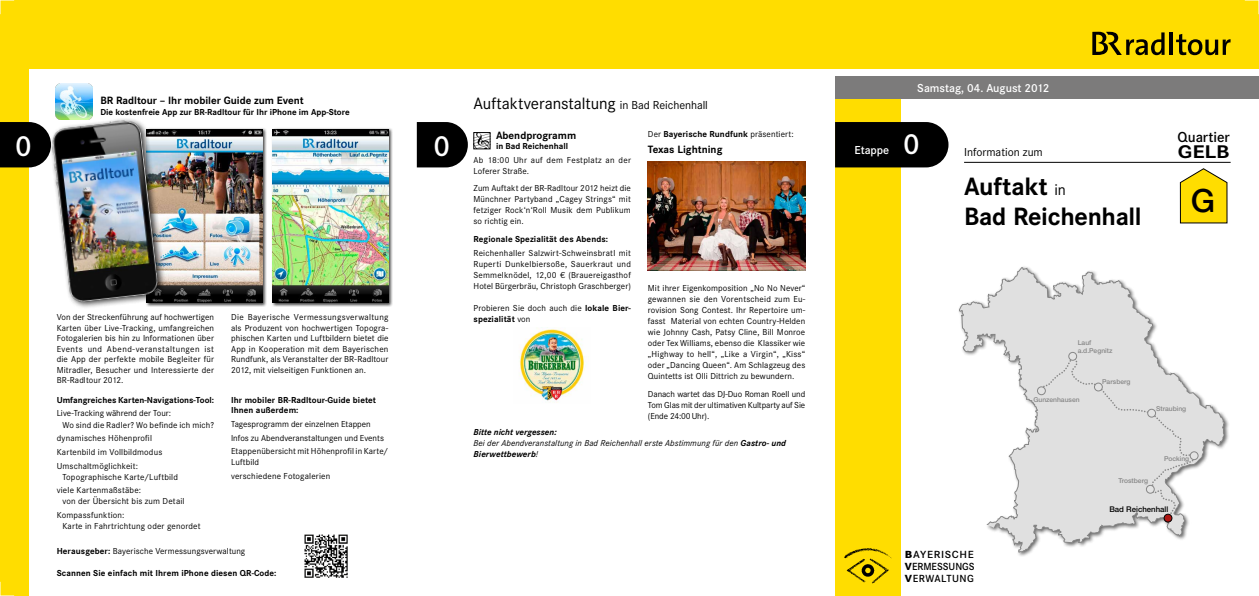
<style>
.page{position:relative;width:1259px;height:596px;background:#fff}
.page>*{position:absolute;margin:0;border:0;box-sizing:border-box;transform-origin:0 0}
.t1{font:500 32px "Helvetica Neue";color:#000}
.t2{font:600 30px "Corporate S";color:#fff}
.t3{font:700 26px/30px "Corporate S";letter-spacing:-.01em;color:#000}
.t4{font:700 19px "Corporate S";color:#000;scale:1.2 1}
.t5{font:17px "Corporate S";letter-spacing:-.005em;color:#000}
.t6{font:600 15px "Corporate S";letter-spacing:-.005em;color:#000}
.t7{font:600 12px "Corporate S";color:#fff}
.t8{font:12px "Corporate S";color:#000}
.t9{font:700 11px "Corporate S";color:#000}
.t10{font:600 10.7px/11.8px "Corporate S";letter-spacing:.01em;color:#000;text-align:justify;scale:1.08 1}
.t11{font:9px/11px "Corporate S";letter-spacing:.01em;color:#000}
.t12{font:700 9px/10.8px "Corporate S";letter-spacing:.005em;color:#000}
.t13{font:italic 9px/11px "Corporate S";letter-spacing:.01em;color:#000}
.t14{font:9px/11px "Corporate S";letter-spacing:.03em;color:#000}
.t15{font:500 7.8px "Helvetica Neue";color:#000}
.t16{font:500 6.7px/8.1px "Helvetica Neue";color:#878787}
.s1{font-size:12px}
.s2{font-weight:700}
.s3{font-weight:400}
.s4{font-weight:400;font-size:16px}
.s5{font-weight:800}
</style>
<div class="page">
<div style="left:835px;top:77px;width:65px;height:518px;background:#fd0"></div>
<div style="left:0;top:65px;width:28px;height:530px;background:#fd0"></div>
<div style="left:0;top:0;width:1259px;height:68px;background:#fd0"></div>
<svg style="left:959px;top:267px;width:266px;height:285px"></svg>
<svg style="left:1040px;top:353px;width:156px;height:167px;background:#dfdfdf"></svg>
<div style="left:1037px;top:386px;width:8px;height:8px;background:#e3e3e3;border-radius:50%"></div>
<div style="left:1037px;top:386px;width:8px;height:9px;border:1px solid #878787;border-radius:50%"></div>
<div style="left:1068px;top:352px;width:8px;height:8px;background:#e3e3e3;border-radius:50%"></div>
<div style="left:1068px;top:352px;width:9px;height:8px;border:1px solid #878787;border-radius:50%"></div>
<div style="left:1094px;top:383px;width:8px;height:7px;background:#e3e3e3;border-radius:50%"></div>
<div style="left:1094px;top:382px;width:8px;height:9px;border:1px solid #878787;border-radius:50%"></div>
<div style="left:1190px;top:451px;width:8px;height:8px;background:#e3e3e3;border-radius:50%"></div>
<div style="left:1189px;top:451px;width:9px;height:9px;border:1px solid #878787;border-radius:50%"></div>
<div style="left:1146px;top:485px;width:8px;height:8px;background:#e3e3e3;border-radius:50%"></div>
<div style="left:1146px;top:484px;width:8px;height:9px;border:1px solid #878787;border-radius:50%"></div>
<svg style="left:1164px;top:514px;width:8px;height:7px"></svg>
<div style="left:1163px;top:513px;width:9px;height:9px;border:1px solid #000;border-radius:50%"></div>
<div style="left:1147px;top:409px;width:8px;height:8px;background:#e3e3e3;border-radius:50%"></div>
<div style="left:1147px;top:408px;width:9px;height:9px;border:1px solid #878787;border-radius:50%"></div>
<svg style="left:1092px;top:32px;width:72px;height:23px"></svg>
<hr style="left:1169px;top:32px;width:4px;height:23px;background:#000">
<svg style="left:1176px;top:34px;width:54px;height:21px"></svg>
<img style="left:304px;top:534px;width:44px;height:44px">
<img style="left:648px;top:161px;width:157px;height:109px">
<img style="left:56px;top:83px;width:37px;height:34px">
<div style="left:145px;top:127px;width:122px;height:180px;background:#000;opacity:.75"></div>
<img style="left:166px;top:129px;width:97px;height:174px">
<div style="left:271px;top:127px;width:122px;height:180px;background:#000;opacity:.75"></div>
<img style="left:273px;top:129px;width:115px;height:174px">
<div style="left:49px;top:117px;width:117px;height:192px;background:#000;opacity:.75"></div>
<img style="left:50px;top:118px;width:113px;height:188px">
<img style="left:845px;top:548px;width:47px;height:35px">
<div style="left:835px;top:77px;width:424px;height:22px;background:#7c7b7b"></div>
<hr style="left:964px;top:162px;width:266px;height:1px;background:#000">
<div style="left:835px;top:122px;width:113px;height:45px;background:#000"></div>
<svg style="left:0;top:122px;width:51px;height:45px;background:#171717"></svg>
<svg style="left:417px;top:122px;width:51px;height:45px;background:#171717"></svg>
<img style="left:475px;top:134px;width:13px;height:13px">
<div style="left:473px;top:132px;width:17px;height:17px;border:1px solid #000"></div>
<img style="left:519px;top:327px;width:66px;height:76px">
<svg style="left:1179px;top:168px;width:49px;height:56px;background:#eed329"></svg>
<svg style="left:0;top:0;width:14px;height:14px"></svg>
<svg style="left:1244px;top:0;width:15px;height:14px"></svg>
<svg style="left:0;top:581px;width:14px;height:15px"></svg>
<p class="t9" style="left:100px;top:94px;width:205px">BR Radltour – Ihr mobiler Guide zum Event</p>
<p class="t12" style="left:100px;top:107px;width:251px">Die kostenfreie App zur BR-Radltour für Ihr iPhone im App-Store</p>
<h3 class="t5" style="left:473px;top:94px;width:236px">Auftaktveranstaltung <span class="s1">in Bad Reichenhall</span></h3>
<h3 class="t7" style="left:917px;top:81px;width:134px">SAMSTAG, 04. AUGUST 2012</h3>
<p class="t9" style="left:496px;top:128px;width:82px">Abendprogramm</p>
<p class="t12" style="left:496px;top:141px;width:74px">in Bad Reichenhall</p>
<p class="t14" style="left:473px;top:155px;width:159px">Ab 18:00 Uhr auf dem Festplatz an der<br>Loferer Straße.</p>
<p class="t11" style="left:473px;top:182px;width:159px;text-align:justify">Zum Auftakt der BR-Radltour 2012 heizt die Münchner Partyband „Cagey Strings“ mit fetziger Rock‘n‘Roll Musik dem Publikum so richtig ein.</p>
<p class="t12" style="left:473px;top:233px;width:136px">Regionale Spezialität des Abends:</p>
<p class="t11" style="left:473px;top:247px;width:159px;text-align:justify">Reichenhaller Salzwirt-Schweinsbratl mit Ruperti Dunkelbiersoße, Sauerkraut und Semmelknödel, 12,00 € (Brauereigasthof Hotel Bürgerbräu, Christoph Graschberger)</p>
<p class="t11" style="left:473px;top:302px;width:159px">Probieren Sie doch auch die <span class="s2">lokale Bier&shy;spezialität</span> von</p>
<p class="t12" style="left:648px;top:129px;width:147px"><span class="s3">Der</span> Bayerische Rundfunk <span class="s3">präsentiert:</span></p>
<p class="t9" style="left:648px;top:143px;width:76px">Texas Lightning</p>
<h2 class="t2" style="left:15px;top:129px;width:18px">0</h2>
<h2 class="t2" style="left:433px;top:129px;width:18px">0</h2>
<h3 class="t7" style="left:854px;top:143px;width:36px">ETAPPE</h3>
<h2 class="t2" style="left:903px;top:127px;width:18px">0</h2>
<p class="t11" style="left:648px;top:282px;width:159px;text-align:justify">Mit ihrer Eigenkomposition „No No Never“ gewannen sie den Vorentscheid zum Eu&shy;rovision Song Contest. Ihr Repertoire um&shy;fasst Material von echten Country-Helden wie Johnny Cash, Patsy Cline, Bill Monroe oder Tex Williams, ebenso die Klassiker wie „Highway to hell“, „Like a Virgin“, „Kiss“ oder „Dancing Queen“. Am Schlagzeug des Quintetts ist Olli Dittrich zu bewundern.</p>
<p class="t11" style="left:648px;top:388px;width:159px;text-align:justify">Danach wartet das DJ-Duo Roman Roell und Tom Glas mit der ultimativen Kultparty auf Sie (Ende 24:00Uhr).</p>
<p class="t11" style="left:57px;top:312px;width:159px;line-height:10.5px;text-align:justify">Von der Streckenführung auf hochwertigen Karten über Live-Tracking, umfangreichen Fotogalerien bis hin zu Informationen über Events und Abend-veranstaltungen ist die App der perfekte mobile Begleiter für Mitradler, Besucher und Interessierte der BR-Radltour 2012.</p>
<p class="t12" style="left:57px;top:394px;width:159px">Umfangreiches Karten-Navigations-Tool:</p>
<p class="t11" style="left:62px;top:408px;width:153px;text-indent:-6px">Live-Tracking während der Tour:<br>Wo sind die Radler? Wo befinde ich mich?</p>
<p class="t11" style="left:57px;top:431px;width:107px;line-height:13.8px">dynamisches Höhenprofil<br>Kartenbild im Vollbildmodus<br>Umschaltmöglichkeit:</p>
<p class="t11" style="left:57px;top:469px;width:123px;line-height:13.8px;text-indent:6px">Topographische Karte/Luftbild viele Kartenmaßstäbe:</p>
<p class="t11" style="left:57px;top:494px;width:129px;line-height:13.8px;text-indent:6px">von der Übersicht bis zum Detail<br>Kompassfunktion:</p>
<p class="t11" style="left:62px;top:520px;width:140px">Karte in Fahrtrichtung oder genordet</p>
<p class="t11" style="left:231px;top:312px;width:159px;line-height:10.6px;text-align:justify">Die Bayerische Vermessungsverwaltung als Produzent von hochwertigen Topogra&shy;phischen Karten und Luftbildern bietet die App in Kooperation mit dem Bayerischen Rundfunk, als Veranstalter der BR-Radltour 2012, mit vielseitigen Funktionen an.</p>
<p class="t12" style="left:231px;top:394px;width:147px">Ihr mobiler BR-Radltour-Guide bietet<br>Ihnen außerdem:</p>
<p class="t11" style="left:231px;top:417px;width:159px;line-height:13.6px">Tagesprogramm der einzelnen Etappen<br>Infos zu Abendveranstaltungen und Events<br>Etappenübersicht mit Höhenprofil in Karte/</p>
<p class="t11" style="left:231px;top:455px;width:101px;line-height:13.8px">Luftbild<br>verschiedene Fotogalerien</p>
<p class="t13" style="left:473px;top:426px;width:314px"><span class="s2">Bitte nicht vergessen:<br></span>Bei der Abendveranstaltung in Bad Reichenhall erste Abstimmung für den <span class="s2">Gastro- und<br>Bierwettbewerb</span>!</p>
<h3 class="t8" style="left:964px;top:145px;width:80px">Information zum</h3>
<h3 class="t3" style="left:964px;top:171px;width:179px">Auftakt <span class="s4">in<br></span>Bad Reichenhall</h3>
<h3 class="t6" style="left:1177px;top:128px;width:54px">QUARTIER</h3>
<h3 class="t4" style="left:1178px;top:140px;width:44px">GELB</h3>
<h1 class="t1" style="left:1190px;top:181px;width:26px">G</h1>
<p class="t16" style="left:1077px;top:338px;width:36px">Lauf a.d.Pegnitz</p>
<p class="t16" style="left:1102px;top:377px;width:30px">Parsberg</p>
<p class="t16" style="left:1033px;top:395px;width:48px">Gunzenhausen</p>
<p class="t16" style="left:1156px;top:404px;width:32px">Straubing</p>
<p class="t16" style="left:1164px;top:454px;width:27px">Pocking</p>
<p class="t16" style="left:1118px;top:476px;width:31px">Trostberg</p>
<p class="t15" style="left:1109px;top:504px;width:60px">Bad Reichenhall</p>
<p class="t11" style="left:57px;top:545px;width:190px"><span class="s2">Herausgeber:</span> Bayerische Vermessungsverwaltung</p>
<p class="t12" style="left:57px;top:567px;width:221px">Scannen Sie einfach mit Ihrem iPhone diesen QR-Code:</p>
<p class="t10" style="left:904px;top:548px;width:66px"><span class="s5">B</span>AYERISCHE <span class="s5">V</span>ERMESSUNGS <span class="s5">v</span>ERWALTUNG</p>
</div>
